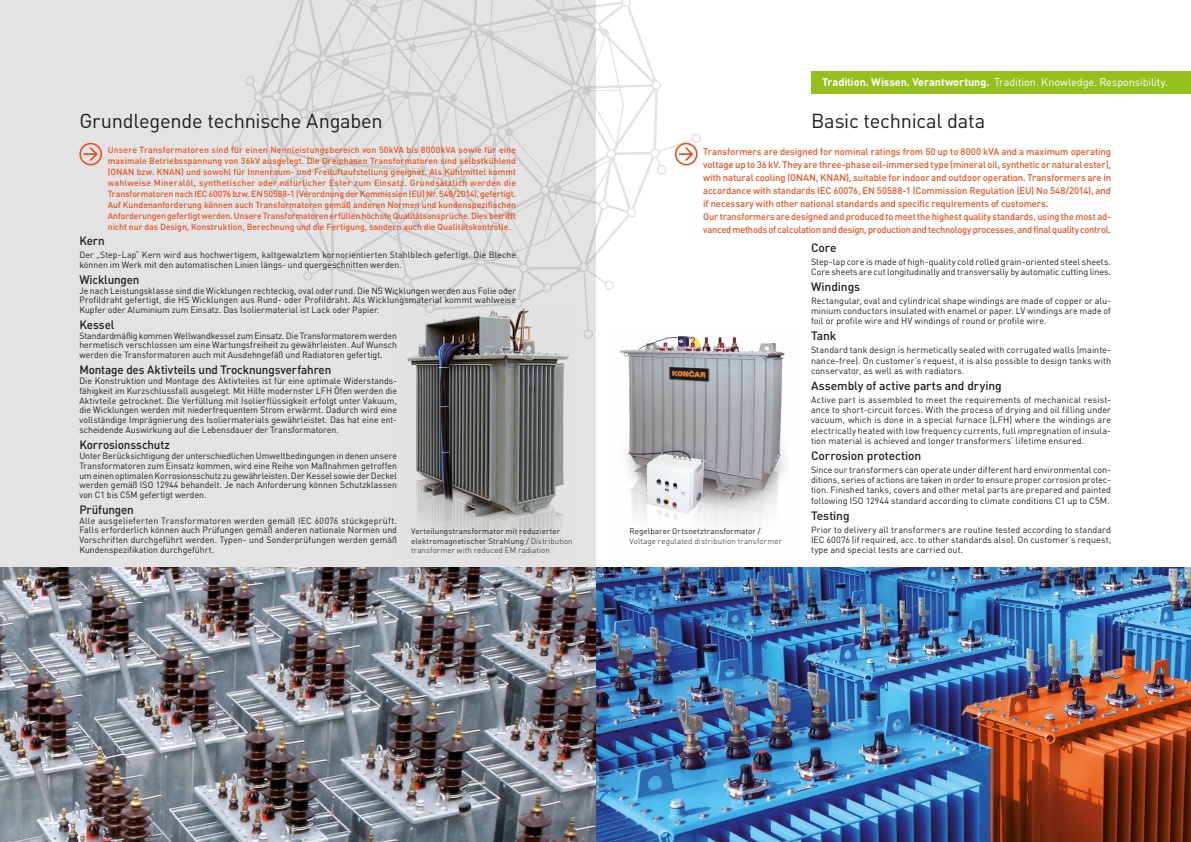
<style>
.page{position:relative;width:1191px;height:842px;background:#fff}
.page>*{position:absolute;margin:0;border:0;box-sizing:border-box;transform-origin:0 0}
.t1{font:20px "DIN";letter-spacing:-.015em;color:#1d1d1b}
.t2{font:500 12px "DIN";letter-spacing:-.01em;color:#1d1d1b}
.t3{font:11px "DIN";letter-spacing:-.01em;color:#fff}
.t4{font:500 9.5px/13px "DIN";letter-spacing:-.01em;color:#e9511d}
.t5{font:9px/9.9px "DIN";letter-spacing:.005em;color:#1d1d1b;text-align:justify}
.t6{font:500 8.8px/11px "DIN";letter-spacing:-.005em;color:#e9511d;text-align:justify}
.t7{font:8px/9.6px "DIN";letter-spacing:.01em;color:#1d1d1b}
.t8{font:300 8px "DIN";letter-spacing:.01em;color:#1d1d1b}
.s1{font-weight:700}
.s2{font-weight:300}
</style>
<div class="page">
<div style="left:0;top:0;width:595px;height:842px;background:#e3e3e3"></div>
<svg style="left:232px;top:76px;width:22px;height:73px"></svg>
<svg style="left:584px;top:313px;width:12px;height:26px"></svg>
<svg style="left:254px;top:0;width:407px;height:313px"></svg>
<svg style="left:79px;top:143px;width:23px;height:22px"></svg>
<svg style="left:656px;top:134px;width:45px;height:40px"></svg>
<img style="left:620px;top:336px;width:165px;height:193px">
<img style="left:392px;top:301px;width:188px;height:249px">
<img style="left:0;top:567px;width:1191px;height:275px">
<div style="left:811px;top:71px;width:380px;height:23px;background:#95c11f"></div>
<p class="t3" style="left:822px;top:75px;width:347px"><span class="s1">Tradition. Wissen. Verantwortung.</span> Tradition. Knowledge. Responsibility.</p>
<h1 class="t1" style="left:79px;top:108px;width:305px">Grundlegende technische Angaben</h1>
<p class="t6" style="left:108px;top:144px;width:410px">Unsere Transformatoren sind für einen Nennleistungsbereich von 50kVA bis 8000kVA sowie für eine maximale Betriebsspannung von 36kV ausgelegt. Die Dreiphasen Transformatoren sind selbstkühlend (ONAN bzw. KNAN) und sowohl für Innenraum- und Freiluftaufstellung geeignet. Als Kühlmittel kommt wahlweise Mineralöl, synthetischer oder natürlicher Ester zum Einsatz. Grundsätzlich werden die Transformatoren nach IEC 60076 bzw. EN 50588-1 (Verordnung der Kommission (EU) Nr. 548/2014), gefertigt.<br>Auf Kundenanforderung können auch Transformatoren gemäß anderen Normen und kundenspezifischen Anforderungen gefertigt werden. Unsere Transformatoren erfüllen höchste Qualitätsansprüche. Dies betrifft nicht nur das Design, Konstruktion, Berechnung und die Fertigung, sondern auch die Qualitätskontrolle.</p>
<h2 class="t2" style="left:79px;top:233px;width:27px">Kern</h2>
<p class="t5" style="left:79px;top:250px;width:438px">Der „Step-Lap“ Kern wird aus hochwertigem, kaltgewalztem kornorientierten Stahlblech gefertigt. Die Bleche können im Werk mit den automatischen Linien längs- und quergeschnitten werden.</p>
<h2 class="t2" style="left:79px;top:272px;width:62px">Wicklungen</h2>
<p class="t5" style="left:79px;top:285px;width:438px">Je nach Leistungsklasse sind die Wicklungen rechteckig, oval oder rund. Die NS Wicklungen werden aus Folie oder Profildraht gefertigt, die HS Wicklungen aus Rund- oder Profildraht. Als Wicklungsmaterial kommt wahlweise Kupfer oder Aluminium zum Einsatz. Das Isoliermaterial ist Lack oder Papier.</p>
<h2 class="t2" style="left:79px;top:317px;width:36px">Kessel</h2>
<p class="t5" style="left:79px;top:330px;width:319px">Standardmäßig kommen Wellwandkessel zum Einsatz. Die Transformatorem werden hermetisch verschlossen um eine Wartungsfreiheit zu gewährleisten. Auf Wunsch werden die Transformatoren auch mit Ausdehngefäß und Radiatoren gefertigt.</p>
<h2 class="t2" style="left:79px;top:362px;width:253px">Montage des Aktivteils und Trocknungsverfahren</h2>
<p class="t5" style="left:79px;top:375px;width:319px">Die Konstruktion und Montage des Aktivteiles ist für eine optimale Widerstands&shy;fähigkeit im Kurzschlussfall ausgelegt. Mit Hilfe modernster LFH Öfen werden die Aktivteile getrocknet. Die Verfüllung mit Isolierflüssigkeit erfolgt unter Vakuum, die Wicklungen werden mit niederfrequentem Strom erwärmt. Dadurch wird eine vollständige Imprägnierung des Isoliermaterials gewährleistet. Das hat eine ent&shy;scheidende Auswirkung auf die Lebensdauer der Transformatoren.</p>
<h2 class="t2" style="left:79px;top:437px;width:92px">Korrosionsschutz</h2>
<p class="t5" style="left:79px;top:450px;width:319px">Unter Berücksichtigung der unterschiedlichen Umweltbedingungen in denen unsere Transformatoren zum Einsatz kommen, wird eine Reihe von Maßnahmen getroffen um einen optimalen Korrosionsschutz zu gewährleisten. Der Kessel sowie der Deckel werden gemäß ISO 12944 behandelt. Je nach Anforderung können Schutzklassen von C1 bis C5M gefertigt werden.</p>
<h2 class="t2" style="left:79px;top:502px;width:56px">Prüfungen</h2>
<p class="t5" style="left:79px;top:515px;width:319px">Alle ausgelieferten Transformatoren werden gemäß IEC 60076 stückgeprüft.<br>Falls erforderlich können auch Prüfungen gemäß anderen nationale Normen und Vorschriften durchgeführt werden. Typen- und Sonderprüfungen werden gemäß Kundenspezifikation durchgeführt.</p>
<p class="t7" style="left:411px;top:526px;width:163px">Verteilungstransformator mit reduzierter elektromagnetischer Strahlung / <span class="s2">Distribution transformer with reduced EM radiation</span></p>
<p class="t7" style="left:629px;top:526px;width:132px">Regelbarer Ortsnetztransformator /</p>
<h1 class="t1" style="left:811px;top:108px;width:176px">Basic technical data</h1>
<p class="t4" style="left:703px;top:145px;width:409px">Transformers are designed for nominal ratings from 50 up to 8000 kVA and a maximum operating voltage up to 36 kV. They are three-phase oil-immersed type (mineral oil, synthetic or natural ester), with natural cooling (ONAN, KNAN), suitable for indoor and outdoor operation. Transformers are in accordance with standards IEC 60076, EN 50588-1 (Commission Regulation (EU) No 548/2014), and if necessary with other national standards and specific requirements of customers.<br>Our transformers are designed and produced to meet the highest quality standards, using the most ad&shy;vanced methods of calculation and design, production and technology processes, and final quality control.</p>
<h2 class="t2" style="left:811px;top:240px;width:27px">Core</h2>
<p class="t5" style="left:811px;top:256px;width:301px;line-height:10.3px">Step-lap core is made of high-quality cold rolled grain-oriented steel sheets.<br>Core sheets are cut longitudinally and transversally by automatic cutting lines.</p>
<h2 class="t2" style="left:811px;top:279px;width:51px">Windings</h2>
<p class="t5" style="left:811px;top:295px;width:302px;line-height:10.3px">Rectangular, oval and cylindrical shape windings are made of copper or alu&shy;minium conductors insulated with enamel or paper. LV windings are made of foil or profile wire and HV windings of round or profile wire.</p>
<h2 class="t2" style="left:811px;top:328px;width:27px">Tank</h2>
<p class="t5" style="left:811px;top:345px;width:301px;line-height:10.3px">Standard tank design is hermetically sealed with corrugated walls (mainte&shy;nance-free). On customer’s request, it is also possible to design tanks with conservator, as well as with radiators.</p>
<h2 class="t2" style="left:811px;top:378px;width:192px">Assembly of active parts and drying</h2>
<p class="t5" style="left:811px;top:394px;width:302px;line-height:10.3px">Active part is assembled to meet the requirements of mechanical resist&shy;ance to short-circuit forces. With the process of drying and oil filling under vacuum, which is done in a special furnace (LFH) where the windings are electrically heated with low frequency currents, full impregnation of insula&shy;tion material is achieved and longer transformers’ lifetime ensured.</p>
<h2 class="t2" style="left:811px;top:448px;width:112px">Corrosion protection</h2>
<p class="t5" style="left:811px;top:464px;width:301px;line-height:10.3px">Since our transformers can operate under different hard environmental con&shy;ditions, series of actions are taken in order to ensure proper corrosion protec&shy;tion. Finished tanks, covers and other metal parts are prepared and painted following ISO 12944 standard according to climate conditions C1 up to C5M.</p>
<h2 class="t2" style="left:811px;top:508px;width:40px">Testing</h2>
<p class="t5" style="left:811px;top:524px;width:302px;line-height:10.3px">Prior to delivery all transformers are routine tested according to standard IEC 60076 (if required, acc. to other standards also). On customer’s request, type and special tests are carried out.</p>
<p class="t8" style="left:629px;top:536px;width:154px">Voltage regulated distribution transformer</p>
</div>
